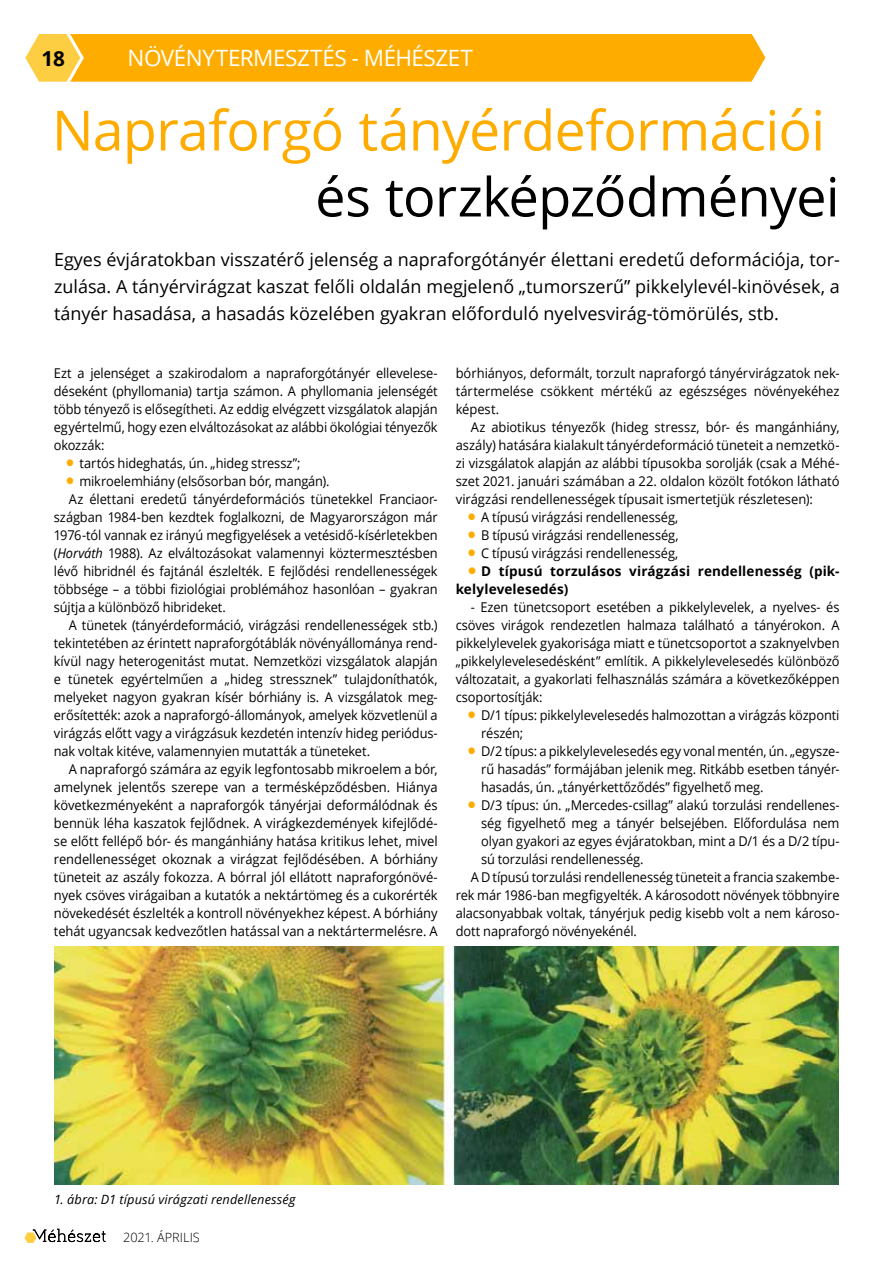
<style>
.page{position:relative;width:893px;height:1263px;background:#fff}
.page>*{position:absolute;margin:0;border:0;box-sizing:border-box;transform-origin:0 0}
.t1{font:55.5px "Open Sans";letter-spacing:-.015em;color:#fead00}
.t2{font:54px "Open Sans";letter-spacing:-.015em;color:#000}
.t3{font:22.5px "Open Sans";letter-spacing:-.02em;color:#fff}
.t4{font:700 20.7px "Open Sans";color:#000}
.t5{font:18px/27px "Open Sans";color:#000;text-align:justify}
.t6{font:13.5px/18px "Open Sans";letter-spacing:-.01em;color:#000;text-align:justify;scale:.95 1}
.t7{font:13.5px/18px "Open Sans";letter-spacing:-.01em;color:#000;text-align:justify;scale:.96 1}
.t8{font:700 13.5px/18px "Open Sans";letter-spacing:.01em;color:#000}
.t9{font:italic 12.75px "Open Sans";letter-spacing:.01em;color:#000}
.t10{font:300 12.75px "Open Sans";letter-spacing:-.005em;color:#000}
.s1{font-family:"Futura TEE";font-weight:700;font-size:24px;color:#fead00}
.s2{font-style:italic}
.s3{font-family:"Futura TEE";font-size:24px;color:#fead00}
</style>
<div class="page">
<svg style="left:25px;top:34px;width:740px;height:48px;background:#fdb10b"></svg>
<svg style="left:24px;top:1229px;width:82px;height:14px"></svg>
<img style="left:54px;top:946px;width:785px;height:239px">
<h3 class="t4" style="left:41px;top:44px;width:25px">18</h3>
<h3 class="t3" style="left:128px;top:42px;width:347px">NÖVÉNYTERMESZTÉS - MÉHÉSZET</h3>
<h1 class="t1" style="left:52px;top:92px;width:775px">Napraforgó tányérdeformációi</h1>
<h2 class="t2" style="left:315px;top:160px;width:526px">és torzképződményei</h2>
<p class="t5" style="left:54px;top:246px;width:787px">Egyes évjáratokban visszatérő jelenség a napraforgótányér élettani eredetű deformációja, tor&shy;zulása. A tányérvirágzat kaszat felőli oldalán megjelenő „tumorszerű” pikkelylevél-kinövések, a tányér hasadása, a hasadás közelében gyakran előforduló nyelvesvirág-tömörülés, stb.</p>
<p class="t6" style="left:54px;top:364px;width:406px">Ezt a jelenséget a szakirodalom a napraforgótányér ellevelese&shy;déseként (phyllomania) tartja számon. A phyllomania jelenségét több tényező is elősegítheti. Az eddig elvégzett vizsgálatok alapján egyértelmű, hogy ezen elváltozásokat az alábbi ökológiai tényezők okozzák:</p>
<p class="t6" style="left:62px;top:454px;width:252px"><span class="s1">•</span>tartós hideghatás, ún. „hideg stressz”;</p>
<p class="t6" style="left:62px;top:472px;width:283px"><span class="s1">•</span>mikroelemhiány (elsősorban bór, mangán).</p>
<p class="t6" style="left:69px;top:490px;width:390px">Az élettani eredetű tányérdeformációs tünetekkel Franciaor-</p>
<p class="t6" style="left:54px;top:508px;width:406px">szágban 1984-ben kezdtek foglalkozni, de Magyarországon már</p>
<p class="t6" style="left:54px;top:526px;width:406px">1976-tól vannak ez irányú megfigyelések a vetésidő-kísérletekben</p>
<p class="t6" style="left:54px;top:544px;width:406px">(<span class="s2">Horváth</span> 1988). Az elváltozásokat valamennyi köztermesztésben</p>
<p class="t6" style="left:54px;top:562px;width:405px">lévő hibridnél és fajtánál észlelték. E fejlődési rendellenességek</p>
<p class="t6" style="left:54px;top:580px;width:406px">többsége – a többi fiziológiai problémához hasonlóan – gyakran</p>
<p class="t6" style="left:54px;top:598px;width:183px">sújtja a különböző hibrideket.</p>
<p class="t6" style="left:69px;top:616px;width:390px">A tünetek (tányérdeformáció, virágzási rendellenességek stb.)</p>
<p class="t6" style="left:54px;top:634px;width:406px">tekintetében az érintett napraforgótáblák növényállománya rend-</p>
<p class="t6" style="left:54px;top:652px;width:406px">kívül nagy heterogenitást mutat. Nemzetközi vizsgálatok alapján</p>
<p class="t6" style="left:54px;top:670px;width:405px">e tünetek egyértelműen a „hideg stressznek” tulajdoníthatók,</p>
<p class="t6" style="left:54px;top:688px;width:406px">melyeket nagyon gyakran kísér bórhiány is. A vizsgálatok meg-</p>
<p class="t6" style="left:54px;top:706px;width:405px">erősítették: azok a napraforgó-állományok, amelyek közvetlenül a</p>
<p class="t6" style="left:54px;top:724px;width:406px">virágzás előtt vagy a virágzásuk kezdetén intenzív hideg periódus-</p>
<p class="t6" style="left:54px;top:742px;width:334px">nak voltak kitéve, valamennyien mutatták a tüneteket.</p>
<p class="t7" style="left:69px;top:760px;width:386px">A napraforgó számára az egyik legfontosabb mikroelem a bór,</p>
<p class="t7" style="left:54px;top:778px;width:401px">amelynek jelentős szerepe van a termésképződésben. Hiánya</p>
<p class="t7" style="left:54px;top:796px;width:401px">következményeként a napraforgók tányérjai deformálódnak és</p>
<p class="t7" style="left:54px;top:814px;width:401px">bennük léha kaszatok fejlődnek. A virágkezdemények kifejlődé-</p>
<p class="t7" style="left:54px;top:832px;width:401px">se előtt fellépő bór- és mangánhiány hatása kritikus lehet, mivel</p>
<p class="t7" style="left:54px;top:850px;width:401px">rendellenességet okoznak a virágzat fejlődésében. A bórhiány</p>
<p class="t7" style="left:54px;top:868px;width:401px">tüneteit az aszály fokozza. A bórral jól ellátott napraforgónövé-</p>
<p class="t7" style="left:54px;top:886px;width:401px">nyek csöves virágaiban a kutatók a nektártömeg és a cukorérték</p>
<p class="t7" style="left:54px;top:904px;width:401px">növekedését észlelték a kontroll növényekhez képest. A bórhiány</p>
<p class="t7" style="left:54px;top:922px;width:401px">tehát ugyancsak kedvezőtlen hatással van a nektártermelésre. A</p>
<p class="t7" style="left:456px;top:364px;width:401px">bórhiányos, deformált, torzult napraforgó tányérvirágzatok nek&shy;tártermelése csökkent mértékű az egészséges növényekéhez képest.</p>
<p class="t7" style="left:456px;top:418px;width:401px;text-indent:15px">Az abiotikus tényezők (hideg stressz, bór- és mangánhiány, aszály) hatására kialakult tányérdeformáció tüneteit a nemzetkö&shy;zi vizsgálatok alapján az alábbi típusokba sorolják (csak a Méhé&shy;szet 2021. januári számában a 22. oldalon közölt fotókon látható virágzási rendellenességek típusait ismertetjük részletesen):</p>
<p class="t6" style="left:464px;top:508px;width:227px"><span class="s1">•</span>A típusú virágzási rendellenesség,</p>
<p class="t6" style="left:464px;top:526px;width:227px"><span class="s1">•</span>B típusú virágzási rendellenesség,</p>
<p class="t6" style="left:464px;top:544px;width:227px"><span class="s1">•</span>C típusú virágzási rendellenesség,</p>
<p class="t8" style="left:456px;top:562px;width:385px;text-indent:9px"><span class="s3">•</span>D típusú torzulásos virágzási rendellenesség (pik&shy;kelylevelesedés)</p>
<p class="t6" style="left:456px;top:598px;width:406px;text-indent:15px">- Ezen tünetcsoport esetében a pikkelylevelek, a nyelves- és csöves virágok rendezetlen halmaza található a tányérokon. A pikkelylevelek gyakorisága miatt e tünetcsoportot a szaknyelvben „pikkelylevelesedésként” említik. A pikkelylevelesedés különböző változatait, a gyakorlati felhasználás számára a következőképpen csoportosítják:</p>
<p class="t6" style="left:481px;top:706px;width:379px;text-indent:-17px"><span class="s1">•</span>D/1 típus: pikkelylevelesedés halmozottan a virágzás központi részén;</p>
<p class="t6" style="left:481px;top:742px;width:379px;text-indent:-17px"><span class="s1">•</span>D/2 típus: a pikkelylevelesedés egy vonal mentén, ún. „egysze&shy;rű hasadás” formájában jelenik meg. Ritkább esetben tányér&shy;hasadás, ún. „tányérkettőződés” figyelhető meg.</p>
<p class="t6" style="left:464px;top:796px;width:397px"><span class="s1">•</span>D/3 típus: ún. „Mercedes-csillag” alakú torzulási rendellenes-</p>
<p class="t6" style="left:481px;top:814px;width:379px">ség figyelhető meg a tányér belsejében. Előfordulása nem</p>
<p class="t6" style="left:481px;top:832px;width:379px">olyan gyakori az egyes évjáratokban, mint a D/1 és a D/2 típu-</p>
<p class="t6" style="left:481px;top:850px;width:172px">sú torzulási rendellenesség.</p>
<p class="t6" style="left:471px;top:868px;width:390px">A D típusú torzulási rendellenesség tüneteit a francia szakembe-</p>
<p class="t6" style="left:456px;top:886px;width:405px">rek már 1986-ban megfigyelték. A károsodott növények többnyire</p>
<p class="t6" style="left:456px;top:904px;width:406px">alacsonyabbak voltak, tányérjuk pedig kisebb volt a nem károso-</p>
<p class="t6" style="left:456px;top:922px;width:192px">dott napraforgó növényekénél.</p>
<p class="t9" style="left:54px;top:1190px;width:243px">1. ábra: D1 típusú virágzati rendellenesség</p>
<p class="t10" style="left:123px;top:1228px;width:78px">2021. ÁPRILIS</p>
</div>
